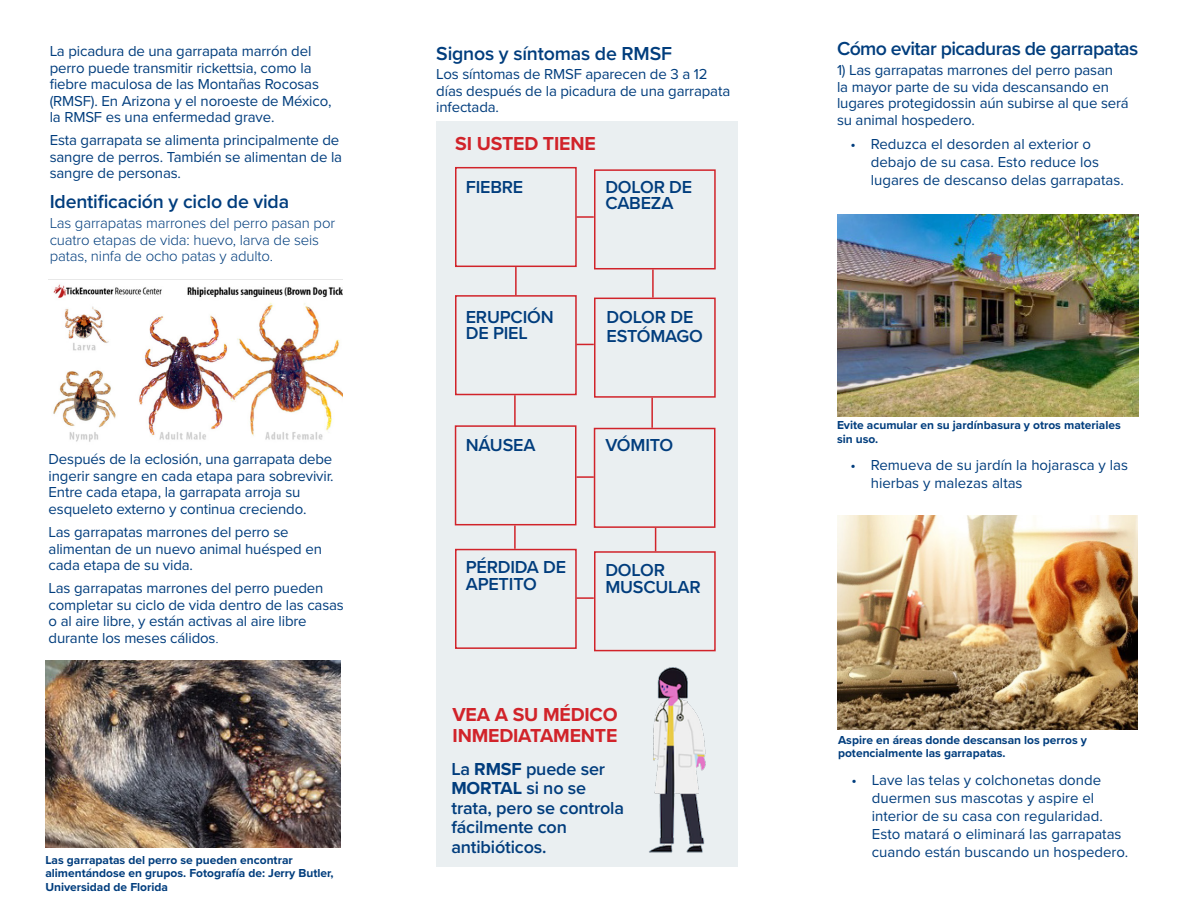
<style>
.page{position:relative;width:1188px;height:918px;background:#fff}
.page>*{position:absolute;margin:0;border:0;box-sizing:border-box;transform-origin:0 0}
.t1{font:600 19.5px "Proxima Nova";letter-spacing:-.01em;color:#013d7d}
.t2{font:700 19.5px/21px "Proxima Nova";letter-spacing:-.01em;color:#d1232a}
.t3{font:600 19.5px "Proxima Nova";letter-spacing:-.03em;color:#013d7d}
.t4{font:600 18px/19.5px "Proxima Nova";letter-spacing:-.01em;color:#013d7d}
.t5{font:15px/16.5px "Proxima Nova";letter-spacing:-.01em;color:#013d7d}
.t6{font:300 15px/16.5px "Proxima Nova";letter-spacing:-.01em;color:#013d7d}
.t7{font:700 12px/13.5px "Proxima Nova";color:#013d7d}
.s1{font-weight:300}
.s2{font-weight:700}
</style>
<div class="page">
<div style="left:436px;top:121px;width:302px;height:746px;background:#eaeff1"></div>
<img style="left:53px;top:284px;width:290px;height:158px">
<img style="left:45px;top:661px;width:296px;height:186px">
<img style="left:649px;top:667px;width:57px;height:185px">
<div style="left:455px;top:167px;width:122px;height:100px;border:2px solid #d1232a"></div>
<div style="left:594px;top:169px;width:122px;height:100px;border:2px solid #d1232a"></div>
<div style="left:455px;top:295px;width:122px;height:100px;border:2px solid #d1232a"></div>
<div style="left:594px;top:298px;width:122px;height:100px;border:2px solid #d1232a"></div>
<div style="left:455px;top:425px;width:122px;height:100px;border:2px solid #d1232a"></div>
<div style="left:594px;top:428px;width:122px;height:100px;border:2px solid #d1232a"></div>
<div style="left:455px;top:549px;width:122px;height:100px;border:2px solid #d1232a"></div>
<div style="left:594px;top:551px;width:122px;height:100px;border:2px solid #d1232a"></div>
<svg style="left:577px;top:216px;width:17px;height:2px"></svg>
<svg style="left:577px;top:344px;width:17px;height:1px"></svg>
<svg style="left:577px;top:476px;width:17px;height:2px"></svg>
<svg style="left:577px;top:597px;width:17px;height:2px"></svg>
<hr style="left:515px;top:267px;width:2px;height:28px;background:#d1232a">
<hr style="left:652px;top:269px;width:2px;height:29px;background:#d1232a">
<hr style="left:514px;top:395px;width:2px;height:31px;background:#d1232a">
<hr style="left:651px;top:398px;width:2px;height:30px;background:#d1232a">
<hr style="left:514px;top:525px;width:2px;height:24px;background:#d1232a">
<svg style="left:655px;top:528px;width:1px;height:23px"></svg>
<img style="left:837px;top:215px;width:302px;height:201px">
<img style="left:837px;top:516px;width:300px;height:214px">
<p class="t5" style="left:50px;top:42px;width:283px">La picadura de una garrapata marrón del perro puede transmitir rickettsia, como la fiebre maculosa de las Montañas Rocosas (RMSF). En Arizona y el noroeste de México, la RMSF es una enfermedad grave.</p>
<p class="t5" style="left:50px;top:131px;width:294px">Esta garrapata se alimenta principalmente de sangre de perros. También se alimentan de la sangre de personas.</p>
<p class="t1" style="left:50px;top:187px;width:241px">Identificación y ciclo de vida</p>
<p class="t6" style="left:50px;top:214px;width:287px">Las garrapatas marrones del perro pasan por cuatro etapas de vida: huevo, larva de seis patas, ninfa de ocho patas y adulto.</p>
<p class="t5" style="left:49px;top:450px;width:287px">Después de la eclosión, una garrapata debe ingerir sangre en cada etapa para sobrevivir.<br>Entre cada etapa, la garrapata arroja su esqueleto externo y continua creciendo.</p>
<p class="t5" style="left:49px;top:523px;width:275px">Las garrapatas marrones del perro se alimentan de un nuevo animal huésped en cada etapa de su vida.</p>
<p class="t5" style="left:49px;top:579px;width:297px">Las garrapatas marrones del perro pueden completar su ciclo de vida dentro de las casas o al aire libre, y están activas al aire libre durante los meses cálidos<span class="s1">.</span></p>
<p class="t7" style="left:45px;top:853px;width:290px">Las garrapatas del perro se pueden encontrar alimentándose en grupos. Fotografía de: Jerry Butler,<br>Universidad de Florida</p>
<p class="t1" style="left:436px;top:39px;width:237px">Signos y síntomas de RMSF</p>
<p class="t5" style="left:436px;top:66px;width:295px">Los síntomas de RMSF aparecen de 3 a 12 días después de la picadura de una garrapata infectada.</p>
<p class="t2" style="left:455px;top:133px;width:142px">SI USTED TIENE</p>
<p class="t4" style="left:466px;top:177px;width:59px">FIEBRE</p>
<p class="t4" style="left:605px;top:178px;width:88px;line-height:16.5px">DOLOR DE<br>CABEZA</p>
<p class="t4" style="left:466px;top:308px;width:89px;line-height:16.5px">ERUPCIÓN<br>DE PIEL</p>
<p class="t4" style="left:607px;top:306px;width:98px">DOLOR DE<br>ESTÓMAGO</p>
<p class="t4" style="left:466px;top:435px;width:71px">NÁUSEA</p>
<p class="t4" style="left:605px;top:435px;width:70px">VÓMITO</p>
<p class="t4" style="left:466px;top:559px;width:102px;line-height:16.5px">PÉRDIDA DE<br>APETITO</p>
<p class="t4" style="left:605px;top:562px;width:97px;line-height:16.5px">DOLOR<br>MUSCULAR</p>
<p class="t2" style="left:453px;top:703px;width:167px">VEA A SU MÉDICO<br>INMEDIATAMENTE</p>
<p class="t4" style="left:451px;top:758px;width:174px">La <span class="s2">RMSF</span> puede ser<br><span class="s2">MORTAL</span> si no se trata, pero se controla fácilmente con antibióticos.</p>
<p class="t3" style="left:837px;top:34px;width:303px">Cómo evitar picaduras de garrapatas</p>
<p class="t5" style="left:837px;top:61px;width:293px">1) Las garrapatas marrones del perro pasan<br>la mayor parte de su vida descansando en lugares protegidossin aún subirse al que será su animal hospedero.</p>
<p class="t5" style="left:871px;top:135px;width:255px;line-height:18px;text-indent:-20px">• Reduzca el desorden al exterior o debajo de su casa. Esto reduce los lugares de descanso delas garrapatas.</p>
<p class="t7" style="left:837px;top:418px;width:285px">Evite acumular en su jardínbasura y otros materiales sin uso.</p>
<p class="t5" style="left:871px;top:455px;width:259px;line-height:18px;text-indent:-20px">• Remueva de su jardín la hojarasca y las hierbas y malezas altas</p>
<p class="t7" style="left:838px;top:733px;width:251px">Aspire en áreas donde descansan los perros y potencialmente las garrapatas.</p>
<p class="t5" style="left:872px;top:770px;width:258px;line-height:18px;text-indent:-20px">• Lave las telas y colchonetas donde duermen sus mascotas y aspire el interior de su casa con regularidad.<br>Esto matará o eliminará las garrapatas cuando están buscando un hospedero.</p>
</div>
